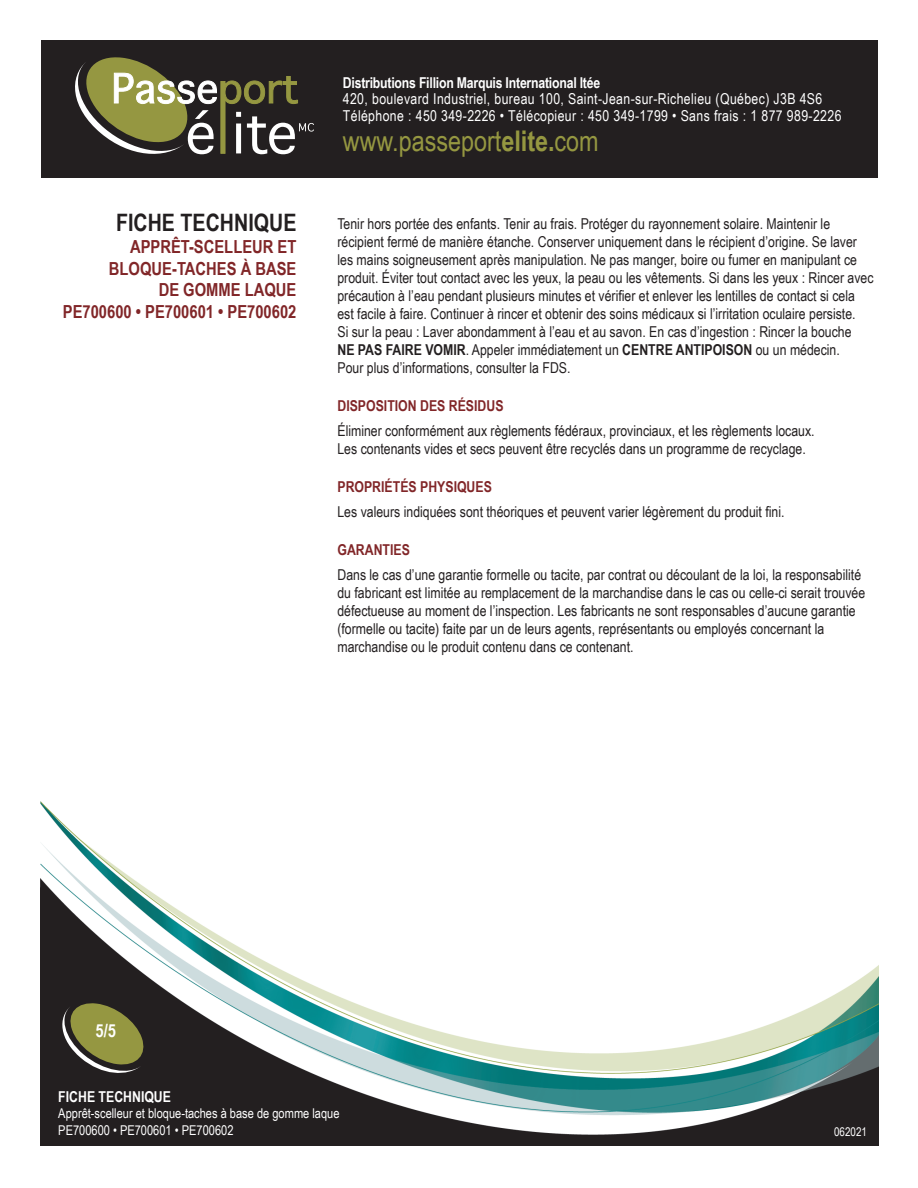
<style>
.page{position:relative;width:918px;height:1188px;background:#fff}
.page>*{position:absolute;margin:0;border:0;box-sizing:border-box;transform-origin:0 0}
.t1{font:28.5px "Arial Narrow";color:#959741}
.t2{font:700 24px "Arial Narrow";color:#231f20}
.t3{font:700 18px/21.6px "Arial Narrow";color:#812628;text-align:right}
.t4{font:700 18px "Arial Narrow";color:#fff}
.t5{font:15px/18px "Arial Narrow";color:#231f20}
.t6{font:15px/17.1px "Arial Narrow";letter-spacing:.025em;color:#fff}
.t7{font:700 15px "Arial Narrow";letter-spacing:-.015em;color:#fff}
.t8{font:700 15px "Arial Narrow";color:#812628}
.t9{font:13.5px/16.2px "Arial Narrow";color:#fff}
.t10{font:12px "Arial Narrow";color:#fff}
.s1{font-weight:700}
</style>
<div class="page">
<img style="left:40px;top:801px;width:838px;height:345px">
<svg style="left:57px;top:1001px;width:91px;height:76px;background:#62613a"></svg>
<div style="left:41px;top:41px;width:837px;height:137px;background:#231f20"></div>
<svg style="left:75px;top:57px;width:239px;height:98px"></svg>
<h2 class="t2" style="left:116px;top:205px;width:182px">FICHE TECHNIQUE</h2>
<p class="t3" style="left:63px;top:235px;width:235px">APPRÊT-SCELLEUR ET<br>BLOQUE-TACHES À BASE<br>DE GOMME LAQUE<br>PE700600 • PE700601 • PE700602</p>
<p class="t7" style="left:343px;top:71px;width:259px">Distributions Fillion Marquis International ltée</p>
<p class="t6" style="left:343px;top:90px;width:500px">420, boulevard Industriel, bureau 100, Saint-Jean-sur-Richelieu (Québec) J3B 4S6<br>Téléphone : 450 349-2226 • Télécopieur : 450 349-1799 • Sans frais : 1 877 989-2226</p>
<h1 class="t1" style="left:343px;top:120px;width:257px">www.passeport<span class="s1">elite.</span>com</h1>
<p class="t5" style="left:337px;top:214px;width:538px">Tenir hors portée des enfants. Tenir au frais. Protéger du rayonnement solaire. Maintenir le récipient fermé de manière étanche. Conserver uniquement dans le récipient d’origine. Se laver les mains soigneusement après manipulation. Ne pas manger, boire ou fumer en manipulant ce produit. Éviter tout contact avec les yeux, la peau ou les vêtements. Si dans les yeux : Rincer avec précaution à l’eau pendant plusieurs minutes et vérifier et enlever les lentilles de contact si cela est facile à faire. Continuer à rincer et obtenir des soins médicaux si l’irritation oculaire persiste.<br>Si sur la peau : Laver abondamment à l’eau et au savon. En cas d’ingestion : Rincer la bouche<br><span class="s1">NE PAS FAIRE VOMIR</span>. Appeler immédiatement un <span class="s1">CENTRE ANTIPOISON</span> ou un médecin.<br>Pour plus d’informations, consulter la FDS.</p>
<p class="t8" style="left:337px;top:394px;width:168px">DISPOSITION DES RÉSIDUS</p>
<p class="t5" style="left:337px;top:421px;width:479px">Éliminer conformément aux règlements fédéraux, provinciaux, et les règlements locaux.<br>Les contenants vides et secs peuvent être recyclés dans un programme de recyclage.</p>
<p class="t8" style="left:337px;top:475px;width:156px">PROPRIÉTÉS PHYSIQUES</p>
<p class="t5" style="left:337px;top:502px;width:449px">Les valeurs indiquées sont théoriques et peuvent varier légèrement du produit fini.</p>
<p class="t8" style="left:337px;top:538px;width:74px">GARANTIES</p>
<p class="t5" style="left:337px;top:565px;width:529px">Dans le cas d’une garantie formelle ou tacite, par contrat ou découlant de la loi, la responsabilité du fabricant est limitée au remplacement de la marchandise dans le cas ou celle-ci serait trouvée défectueuse au moment de l’inspection. Les fabricants ne sont responsables d’aucune garantie (formelle ou tacite) faite par un de leurs agents, représentants ou employés concernant la marchandise ou le produit contenu dans ce contenant.</p>
<p class="t4" style="left:95px;top:1017px;width:22px">5/5</p>
<p class="t7" style="left:58px;top:1086px;width:114px">FICHE TECHNIQUE</p>
<p class="t9" style="left:58px;top:1105px;width:283px">Apprêt-scelleur et bloque-taches à base de gomme laque<br>PE700600 • PE700601 • PE700602</p>
<p class="t10" style="left:834px;top:1123px;width:34px">062021</p>
</div>
